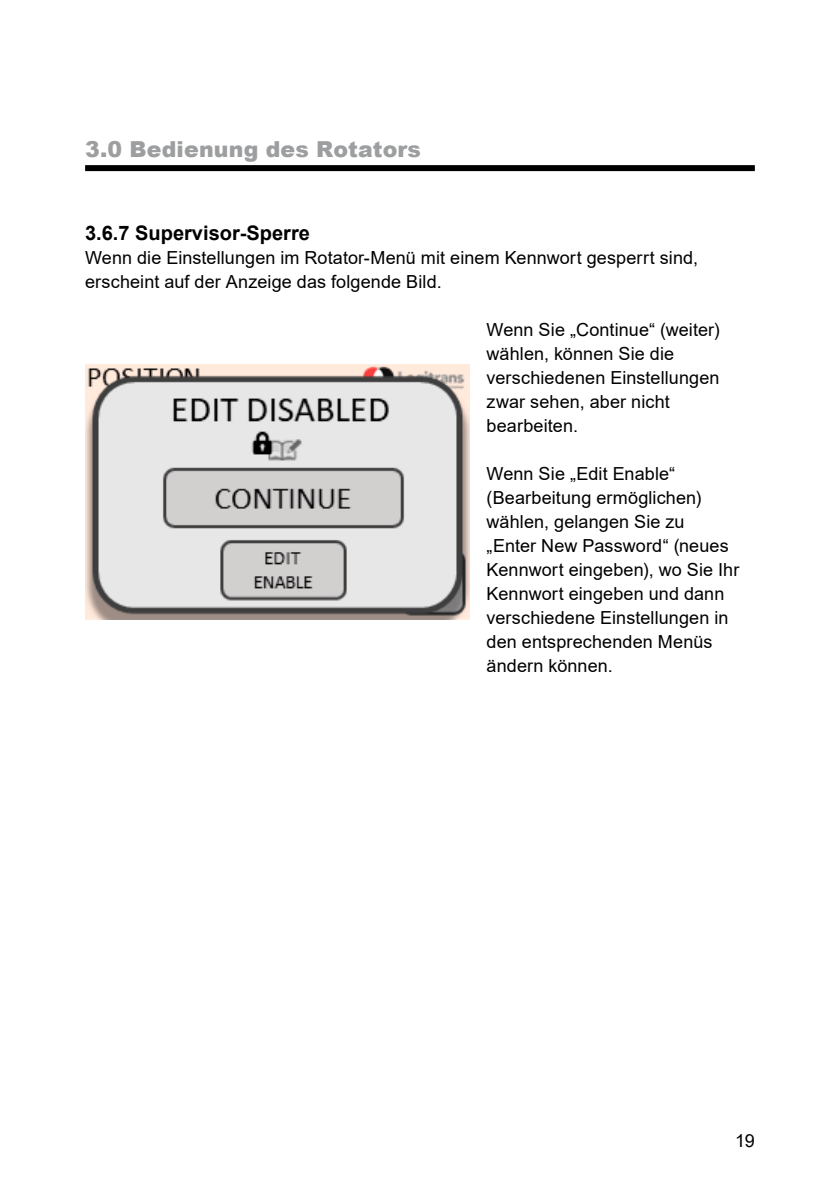
<style>
.page{position:relative;width:840px;height:1191px;background:#fff}
.page>*{position:absolute;margin:0;border:0;box-sizing:border-box;transform-origin:0 0}
.t1{font:900 22px "Arial";letter-spacing:.005em;color:#9c9e9f}
.t2{font:700 20px "Arial";color:#000}
.t3{font:18px/24px "Arial";letter-spacing:.005em;color:#000}
</style>
<div class="page">
<img style="left:85px;top:364px;width:384px;height:255px">
<div style="left:85px;top:165px;width:669px;height:6px;background:#000"></div>
<p class="t1" style="left:85px;top:135px;width:337px">3.0 Bedienung des Rotators</p>
<p class="t2" style="left:85px;top:219px;width:226px">3.6.7 Supervisor-Sperre</p>
<p class="t3" style="left:85px;top:246px;width:614px">Wenn die Einstellungen im Rotator-Menü mit einem Kennwort gesperrt sind, erscheint auf der Anzeige das folgende Bild.</p>
<p class="t3" style="left:486px;top:318px;width:234px">Wenn Sie „Continue“ (weiter) wählen, können Sie die verschiedenen Einstellungen zwar sehen, aber nicht bearbeiten.</p>
<p class="t3" style="left:486px;top:462px;width:254px">Wenn Sie „Edit Enable“ (Bearbeitung ermöglichen) wählen, gelangen Sie zu<br>„Enter New Password“ (neues<br>Kennwort eingeben), wo Sie Ihr<br>Kennwort eingeben und dann verschiedene Einstellungen in den entsprechenden Menüs ändern können.</p>
<p class="t3" style="left:735px;top:1129px;width:21px">19</p>
</div>
